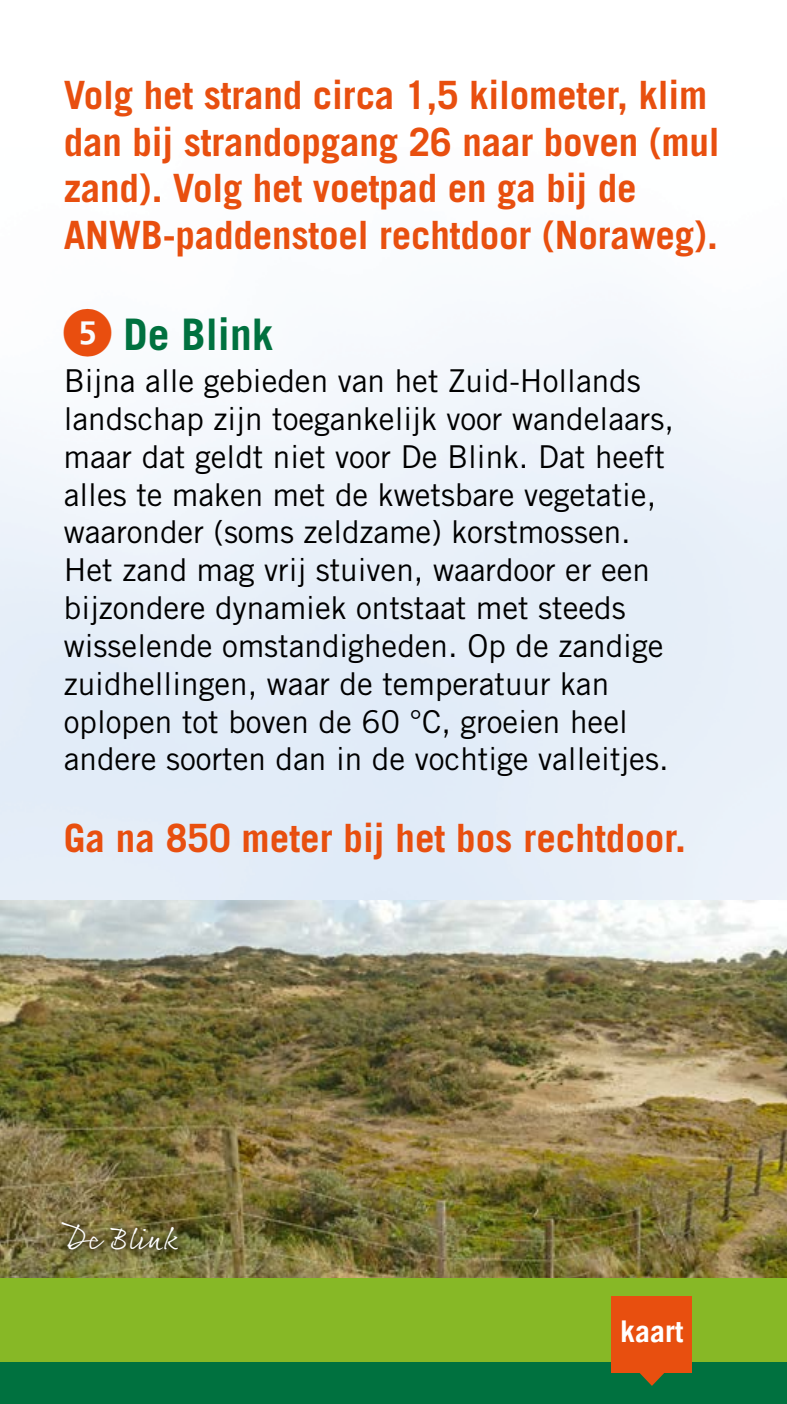
<style>
.page{position:relative;width:787px;height:1404px;background:#fff}
.page>*{position:absolute;margin:0;border:0;box-sizing:border-box;transform-origin:0 0}
.t1{font:700 43.5px "Trade Gothic LT Std";color:#00713f}
.t2{font:700 39px/46.8px "Trade Gothic LT Std";letter-spacing:-.005em;color:#e84f0f}
.t3{font:31.5px/37.8px "Trade Gothic LT Std";color:#000}
.t4{font:31.5px "Rollerscript Smooth";color:#fff}
.t5{font:700 30px "Trade Gothic LT";color:#fff}
.s1{font-family:"DDI Ziffern Kreis";font-weight:400;font-size:48px;color:#e94e0f}
</style>
<div class="page">
<div style="left:0;top:1361px;width:787px;height:42px;background:#00713f"></div>
<div style="left:0;top:1266px;width:787px;height:95px;background:#87b826"></div>
<img style="left:0;top:900px;width:787px;height:376px">
<div style="left:611px;top:1296px;width:81px;height:76px;background:#e84f0f"></div>
<svg style="left:639px;top:1372px;width:25px;height:13px"></svg>
<svg style="left:54px;top:1213px;width:132px;height:45px;background:#6b6333"></svg>
<p class="t2" style="left:64px;top:71px;width:657px">Volg het strand circa 1,5 kilometer, klim dan bij strandopgang 26 naar boven (mul zand). Volg het voetpad en ga bij de ANWB-paddenstoel rechtdoor (Noraweg).</p>
<h1 class="t1" style="left:64px;top:307px;width:211px"><span class="s1">5</span> De Blink</h1>
<p class="t3" style="left:64px;top:361px;width:611px">Bijna alle gebieden van het Zuid-Hollands landschap zijn toegankelijk voor wandelaars, maar dat geldt niet voor De Blink. Dat heeft alles te maken met de kwetsbare vegetatie, waaronder (soms zeldzame) korstmossen.<br>Het zand mag vrij stuiven, waardoor er een bijzondere dynamiek ontstaat met steeds wisselende omstandigheden. Op de zandige zuidhellingen, waar de temperatuur kan oplopen tot boven de 60 °C, groeien heel andere soorten dan in de vochtige valleitjes.</p>
<p class="t2" style="left:64px;top:813px;width:623px">Ga na 850 meter bij het bos rechtdoor.</p>
<p class="t4" style="left:64px;top:1218px;width:117px">De Blink</p>
<p class="t5" style="left:620px;top:1313px;width:65px">kaart</p>
</div>
